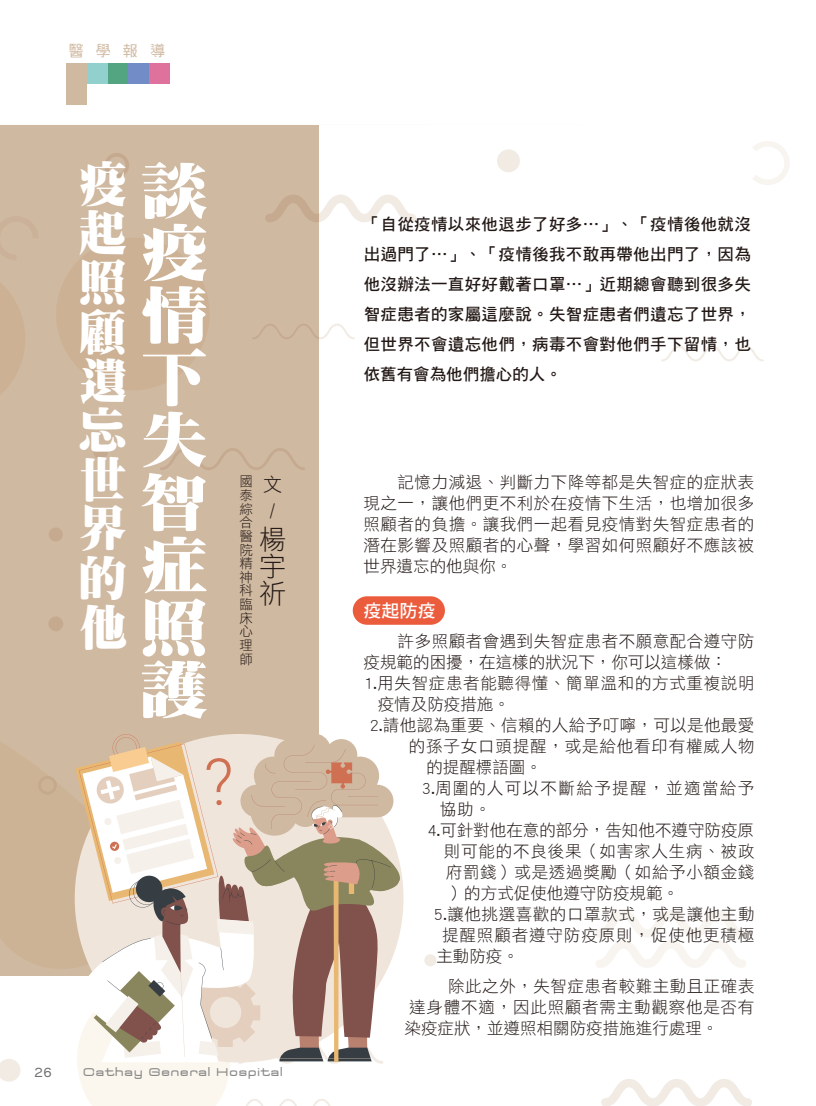
<style>
.page{position:relative;width:816px;height:1106px;background:#fff}
.page>*{position:absolute;margin:0;border:0;box-sizing:border-box;transform-origin:0 0}
.t1{font:900 60.9px/62.4px "AR Ming B5";color:#fff;text-align:justify;scale:1.11 1}
.t2{font:900 48px/49.2px "AR Ming B5";color:#fff;text-align:justify}
.t3{font:27.3px/27.3px "DF Hei Std W3";color:#221815;text-align:justify}
.t4{font:19.05px/25.3px "DF Hei Std W3";color:#221815;text-align:center}
.t5{font:18px "DF Hei Std W7";color:#fff}
.t6{font:16.5px/21px "DF Hei Std W3";letter-spacing:.03em;color:#221815;text-align:justify}
.t7{font:16.5px/30px "DF Hei Std W7";letter-spacing:.02em;color:#221815;text-align:justify}
.t8{font:16.5px "DF Hei Std W3";color:#221815}
.t9{font:16.5px "DF Hei Std W3";letter-spacing:.05em;color:#221815}
.t10{font:16.5px "DF Hei Std W3";letter-spacing:.085em;color:#221815}
.t11{font:16.5px "DF Hei Std W3";letter-spacing:.055em;color:#221815}
.t12{font:15px "DF Hei Std W5";color:#d0b9a1}
.t13{font:13.65px/13.6px "DF Hei Std W3";color:#221815;text-align:justify}
.t14{font:13.5px "Televisio";letter-spacing:.025em;color:#898989}
.t15{font:500 12px "Polaris";color:#727171}
</style>
<div class="page">
<svg style="left:0;top:975px;width:230px;height:131px"></svg>
<svg style="left:601px;top:1079px;width:150px;height:27px"></svg>
<svg style="left:246px;top:1099px;width:85px;height:7px"></svg>
<div style="left:496px;top:149px;width:23px;height:23px;background:#f1ebe4;border-radius:50%"></div>
<svg style="left:753px;top:141px;width:36px;height:44px"></svg>
<svg style="left:318px;top:194px;width:98px;height:28px"></svg>
<svg style="left:318px;top:324px;width:36px;height:15px"></svg>
<svg style="left:661px;top:346px;width:102px;height:15px"></svg>
<div style="left:424px;top:954px;width:12px;height:12px;background:#f1ebe4;border-radius:50%"></div>
<svg style="left:0;top:1058px;width:20px;height:23px"></svg>
<svg style="left:596px;top:910px;width:150px;height:58px"></svg>
<div style="left:0;top:125px;width:318px;height:850px;background:#d0b9a1"></div>
<div style="left:352px;top:596px;width:92px;height:28px;background:#eb5c3d;border-radius:14px"></div>
<div style="left:66px;top:63px;width:21px;height:21px;background:#d0b9a1"></div>
<div style="left:66px;top:84px;width:21px;height:21px;background:#d0b9a1"></div>
<div style="left:87px;top:63px;width:21px;height:21px;background:#91d0cd"></div>
<div style="left:108px;top:63px;width:20px;height:21px;background:#52a580"></div>
<div style="left:128px;top:63px;width:21px;height:21px;background:#718cc7"></div>
<div style="left:149px;top:63px;width:21px;height:21px;background:#de729d"></div>
<svg style="left:75px;top:732px;width:326px;height:331px"></svg>
<p class="t12" style="left:69px;top:42px;width:97px">醫學報導</p>
<h2 class="t2" style="left:79px;top:159px;width:49px">疫起照顧遺忘世界的他</h2>
<h1 class="t1" style="left:140px;top:159px;width:61px">談疫情下失智症照護</h1>
<p class="t4" style="left:263px;top:471px;width:20px">文/</p>
<h3 class="t3" style="left:259px;top:525px;width:27px">楊宇祈</h3>
<p class="t13" style="left:239px;top:474px;width:14px">國泰綜合醫院精神科臨床心理師</p>
<p class="t15" style="left:35px;top:1063px;width:19px">26</p>
<p class="t14" style="left:83px;top:1064px;width:201px">Cathay General Hospital</p>
<p class="t7" style="left:363px;top:209px;width:388px">「自從疫情以來他退步了好多⋯」、「疫情後他就沒出過門了⋯」、「疫情後我不敢再帶他出門了，因為他沒辦法一直好好戴著口罩⋯」近期總會聽到很多失智症患者的家屬這麼說。失智症患者們遺忘了世界，但世界不會遺忘他們，病毒不會對他們手下留情，也依舊有會為他們擔心的人。</p>
<p class="t6" style="left:363px;top:471px;width:392px">　　記憶力減退、判斷力下降等都是失智症的症狀表現之一，讓他們更不利於在疫情下生活，也增加很多照顧者的負擔。讓我們一起看見疫情對失智症患者的潛在影響及照顧者的心聲，學習如何照顧好不應該被世界遺忘的他與你。</p>
<p class="t5" style="left:363px;top:600px;width:73px">疫起防疫</p>
<p class="t6" style="left:363px;top:630px;width:392px">　　許多照顧者會遇到失智症患者不願意配合遵守防</p>
<p class="t8" style="left:363px;top:653px;width:364px">疫規範的困擾，在這樣的狀況下，你可以這樣做：</p>
<p class="t6" style="left:363px;top:672px;width:392px">1.用失智症患者能聽得懂、簡單溫和的方式重複說明</p>
<p class="t8" style="left:377px;top:695px;width:133px">疫情及防疫措施。</p>
<p class="t6" style="left:369px;top:714px;width:386px">2.請他認為重要、信賴的人給予叮嚀，可以是他最愛</p>
<p class="t9" style="left:408px;top:737px;width:347px">的孫子女口頭提醒，或是給他看印有權威人物</p>
<p class="t6" style="left:426px;top:756px;width:117px">的提醒標語圖。</p>
<p class="t10" style="left:421px;top:779px;width:334px">3.周圍的人可以不斷給予提醒，並適當給予</p>
<p class="t6" style="left:439px;top:798px;width:53px">協助。</p>
<p class="t8" style="left:427px;top:821px;width:327px">4.可針對他在意的部分，告知他不遵守防疫原</p>
<p class="t6" style="left:443px;top:840px;width:312px">則可能的不良後果（如害家人生病、被政</p>
<p class="t6" style="left:445px;top:861px;width:310px">府罰錢）或是透過獎勵（如給予小額金錢</p>
<p class="t8" style="left:447px;top:884px;width:232px">）的方式促使他遵守防疫規範。</p>
<p class="t6" style="left:433px;top:903px;width:322px">5.讓他挑選喜歡的口罩款式，或是讓他主動</p>
<p class="t11" style="left:442px;top:926px;width:313px">提醒照顧者遵守防疫原則，促使他更積極</p>
<p class="t6" style="left:436px;top:945px;width:84px">主動防疫。</p>
<p class="t6" style="left:404px;top:975px;width:351px;text-indent:10px">　　除此之外，失智症患者較難主動且正確表達身體不適，因此照顧者需主動觀察他是否有染疫症狀，並遵照相關防疫措施進行處理。</p>
</div>
